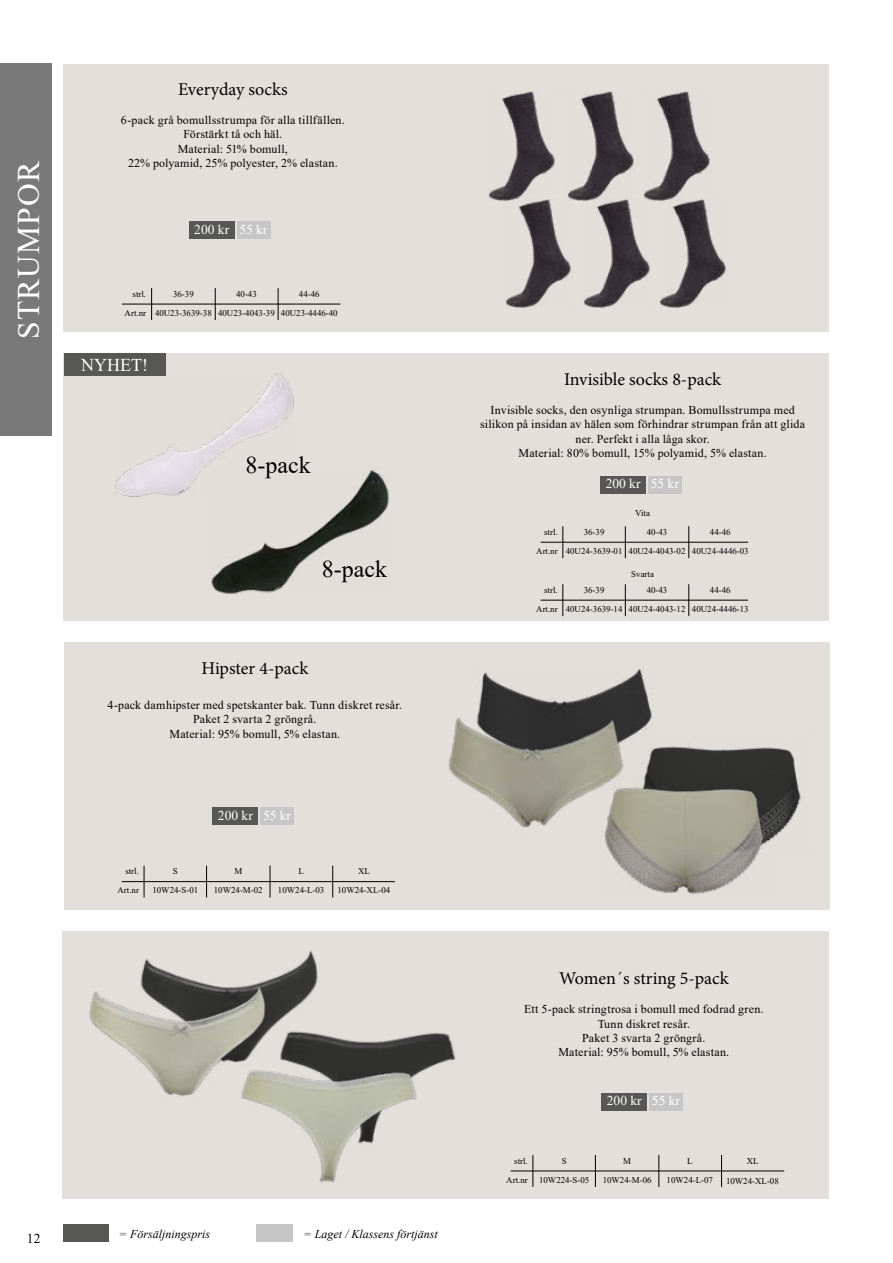
<style>
.page{position:relative;width:893px;height:1263px;background:#fff}
.page>*{position:absolute;margin:0;border:0;box-sizing:border-box;transform-origin:0 0}
.t1{font:31.5px "Times New Roman";letter-spacing:.035em;color:#fff}
.t2{font:24px "Times New Roman";color:#000}
.t3{font:18px "Minion Pro";color:#000}
.t4{font:18px "Times New Roman";color:#fff}
.t5{font:13.5px "Times New Roman";color:#fff}
.t6{font:13.5px "Times New Roman";color:#000}
.t7{font:12px/14.4px "Times New Roman";letter-spacing:.015em;color:#000;text-align:center}
.t8{font:italic 12px "Times New Roman";color:#000}
.t9{font:8.85px/19.2px "Times New Roman";color:#000}
</style>
<div class="page">
<div style="left:64px;top:642px;width:765px;height:268px;background:#e3e0db"></div>
<div style="left:63px;top:931px;width:766px;height:268px;background:#e3e0db"></div>
<div style="left:0;top:64px;width:52px;height:372px;background:#797979"></div>
<hr style="left:206px;top:866px;width:1px;height:31px;background:#000">
<hr style="left:270px;top:866px;width:1px;height:31px;background:#000">
<hr style="left:332px;top:866px;width:1px;height:31px;background:#000">
<hr style="left:122px;top:881px;width:273px;height:1px;background:#000">
<hr style="left:144px;top:866px;width:1px;height:31px;background:#000">
<div style="left:213px;top:808px;width:45px;height:17px;background:#575756"></div>
<div style="left:260px;top:808px;width:34px;height:17px;background:#c6c6c6"></div>
<div style="left:602px;top:1093px;width:45px;height:17px;background:#575756"></div>
<div style="left:649px;top:1093px;width:34px;height:17px;background:#c6c6c6"></div>
<hr style="left:595px;top:1155px;width:1px;height:32px;background:#000">
<hr style="left:659px;top:1155px;width:1px;height:32px;background:#000">
<hr style="left:721px;top:1155px;width:1px;height:32px;background:#000">
<hr style="left:511px;top:1171px;width:273px;height:1px;background:#000">
<hr style="left:533px;top:1155px;width:1px;height:32px;background:#000">
<div style="left:63px;top:1225px;width:45px;height:17px;background:#575756"></div>
<div style="left:256px;top:1225px;width:37px;height:17px;background:#c6c6c6"></div>
<div style="left:64px;top:64px;width:765px;height:268px;background:#e3e0db"></div>
<hr style="left:151px;top:288px;width:1px;height:32px;background:#000">
<hr style="left:215px;top:288px;width:1px;height:32px;background:#000">
<hr style="left:278px;top:288px;width:1px;height:32px;background:#000">
<hr style="left:122px;top:304px;width:218px;height:1px;background:#000">
<div style="left:189px;top:221px;width:45px;height:17px;background:#575756"></div>
<div style="left:237px;top:221px;width:34px;height:17px;background:#c6c6c6"></div>
<img style="left:489px;top:91px;width:68px;height:110px">
<img style="left:504px;top:198px;width:68px;height:110px">
<img style="left:567px;top:91px;width:68px;height:110px">
<img style="left:583px;top:198px;width:67px;height:110px">
<img style="left:642px;top:91px;width:69px;height:110px">
<img style="left:658px;top:198px;width:68px;height:110px">
<img style="left:142px;top:950px;width:176px;height:76px">
<img style="left:278px;top:1014px;width:178px;height:56px">
<img style="left:89px;top:972px;width:185px;height:124px">
<img style="left:239px;top:1052px;width:187px;height:131px">
<img style="left:478px;top:669px;width:174px;height:68px">
<img style="left:633px;top:735px;width:168px;height:101px">
<img style="left:448px;top:714px;width:182px;height:114px">
<img style="left:596px;top:776px;width:180px;height:118px">
<div style="left:64px;top:353px;width:765px;height:268px;background:#e3e0db"></div>
<div style="left:600px;top:476px;width:46px;height:17px;background:#575756"></div>
<div style="left:648px;top:476px;width:34px;height:17px;background:#c6c6c6"></div>
<hr style="left:625px;top:526px;width:1px;height:32px;background:#000">
<hr style="left:541px;top:542px;width:207px;height:1px;background:#000">
<hr style="left:563px;top:526px;width:1px;height:32px;background:#000">
<hr style="left:688px;top:526px;width:1px;height:32px;background:#000">
<hr style="left:625px;top:584px;width:1px;height:32px;background:#000">
<hr style="left:541px;top:600px;width:207px;height:1px;background:#000">
<hr style="left:563px;top:584px;width:1px;height:32px;background:#000">
<hr style="left:688px;top:584px;width:1px;height:32px;background:#000">
<img style="left:211px;top:469px;width:178px;height:126px">
<img style="left:115px;top:373px;width:181px;height:126px">
<div style="left:64px;top:353px;width:102px;height:23px;background:#575756"></div>
<h1 class="t1" style="left:6px;top:339px;width:179px;rotate:-90deg">STRUMPOR</h1>
<h3 class="t3" style="left:178px;top:77px;width:111px">Everyday socks</h3>
<p class="t7" style="left:121px;top:112px;width:225px">6-pack grå bomullsstrumpa för alla tillfällen.<br>Förstärkt tå och häl.<br>Material: 51% bomull,<br>22% polyamid, 25% polyester, 2% elastan.</p>
<p class="t5" style="left:194px;top:219px;width:75px">200 kr 55 kr</p>
<p class="t9" style="left:133px;top:284px;width:15px">strl.</p>
<p class="t9" style="left:125px;top:284px;width:215px;text-indent:174px">44-46<br>Art.nr 40U23-3639-38 40U23-4043-39 40U23-4446-40</p>
<p class="t9" style="left:173px;top:284px;width:22px">36-39</p>
<p class="t9" style="left:236px;top:284px;width:22px">40-43</p>
<h3 class="t4" style="left:81px;top:352px;width:68px">NYHET!</h3>
<h2 class="t2" style="left:245px;top:448px;width:67px">8-pack</h2>
<h2 class="t2" style="left:322px;top:552px;width:67px">8-pack</h2>
<h3 class="t3" style="left:202px;top:656px;width:108px">Hipster 4-pack</h3>
<p class="t7" style="left:108px;top:697px;width:296px">4-pack damhipster med spetskanter bak. Tunn diskret resår.<br>Paket 2 svarta 2 gröngrå.<br>Material: 95% bomull, 5% elastan.</p>
<p class="t9" style="left:125px;top:861px;width:15px">strl.</p>
<p class="t5" style="left:218px;top:806px;width:75px">200 kr 55 kr</p>
<p class="t9" style="left:173px;top:861px;width:6px">S</p>
<p class="t9" style="left:234px;top:861px;width:9px">M</p>
<p class="t9" style="left:299px;top:861px;width:7px">L</p>
<p class="t9" style="left:358px;top:861px;width:13px">XL</p>
<p class="t9" style="left:117px;top:881px;width:23px">Art.nr</p>
<p class="t9" style="left:152px;top:881px;width:47px">10W24-S-01</p>
<p class="t9" style="left:214px;top:881px;width:50px">10W24-M-02</p>
<p class="t9" style="left:278px;top:881px;width:48px">10W24-L-03</p>
<p class="t9" style="left:337px;top:881px;width:54px">10W24-XL-04</p>
<p class="t6" style="left:27px;top:1228px;width:15px">12</p>
<p class="t8" style="left:119px;top:1225px;width:93px">= Försäljningspris</p>
<p class="t8" style="left:304px;top:1225px;width:136px">= Laget / Klassens förtjänst</p>
<h3 class="t3" style="left:564px;top:367px;width:159px">Invisible socks 8-pack</h3>
<p class="t7" style="left:480px;top:402px;width:327px">Invisible socks, den osynliga strumpan. Bomullsstrumpa med silikon på insidan av hälen som förhindrar strumpan från att glida ner. Perfekt i alla låga skor.<br>Material: 80% bomull, 15% polyamid, 5% elastan.</p>
<p class="t5" style="left:606px;top:474px;width:75px">200 kr 55 kr</p>
<p class="t9" style="left:635px;top:503px;width:16px">Vita</p>
<p class="t9" style="left:544px;top:522px;width:15px">strl.</p>
<p class="t9" style="left:692px;top:522px;width:58px;text-align:center">44-46<br>40U24-4446-03</p>
<p class="t9" style="left:584px;top:580px;width:22px">36-39</p>
<p class="t9" style="left:536px;top:522px;width:151px;text-indent:110px">40-43<br>Art.nr 40U24-3639-01 40U24-4043-02</p>
<p class="t9" style="left:584px;top:522px;width:22px">36-39</p>
<p class="t9" style="left:631px;top:564px;width:24px">Svarta</p>
<p class="t9" style="left:544px;top:580px;width:15px">strl.</p>
<p class="t9" style="left:692px;top:580px;width:58px;text-align:center">44-46<br>40U24-4446-13</p>
<p class="t9" style="left:536px;top:580px;width:151px;text-indent:110px">40-43<br>Art.nr 40U24-3639-14 40U24-4043-12</p>
<h3 class="t3" style="left:559px;top:966px;width:171px">Women´s string 5-pack</h3>
<p class="t7" style="left:524px;top:1001px;width:241px">Ett 5-pack stringtrosa i bomull med fodrad gren.<br>Tunn diskret resår.<br>Paket 3 svarta 2 gröngrå.<br>Material: 95% bomull, 5% elastan.</p>
<p class="t5" style="left:607px;top:1091px;width:75px">200 kr 55 kr</p>
<p class="t9" style="left:514px;top:1151px;width:15px">strl.</p>
<p class="t9" style="left:562px;top:1151px;width:6px">S</p>
<p class="t9" style="left:623px;top:1151px;width:9px">M</p>
<p class="t9" style="left:687px;top:1151px;width:7px">L</p>
<p class="t9" style="left:747px;top:1151px;width:13px">XL</p>
<p class="t9" style="left:506px;top:1170px;width:23px">Art.nr</p>
<p class="t9" style="left:539px;top:1170px;width:52px">10W224-S-05</p>
<p class="t9" style="left:603px;top:1170px;width:50px">10W24-M-06</p>
<p class="t9" style="left:667px;top:1170px;width:48px">10W24-L-07</p>
<p class="t9" style="left:726px;top:1171px;width:54px">10W24-XL-08</p>
</div>
